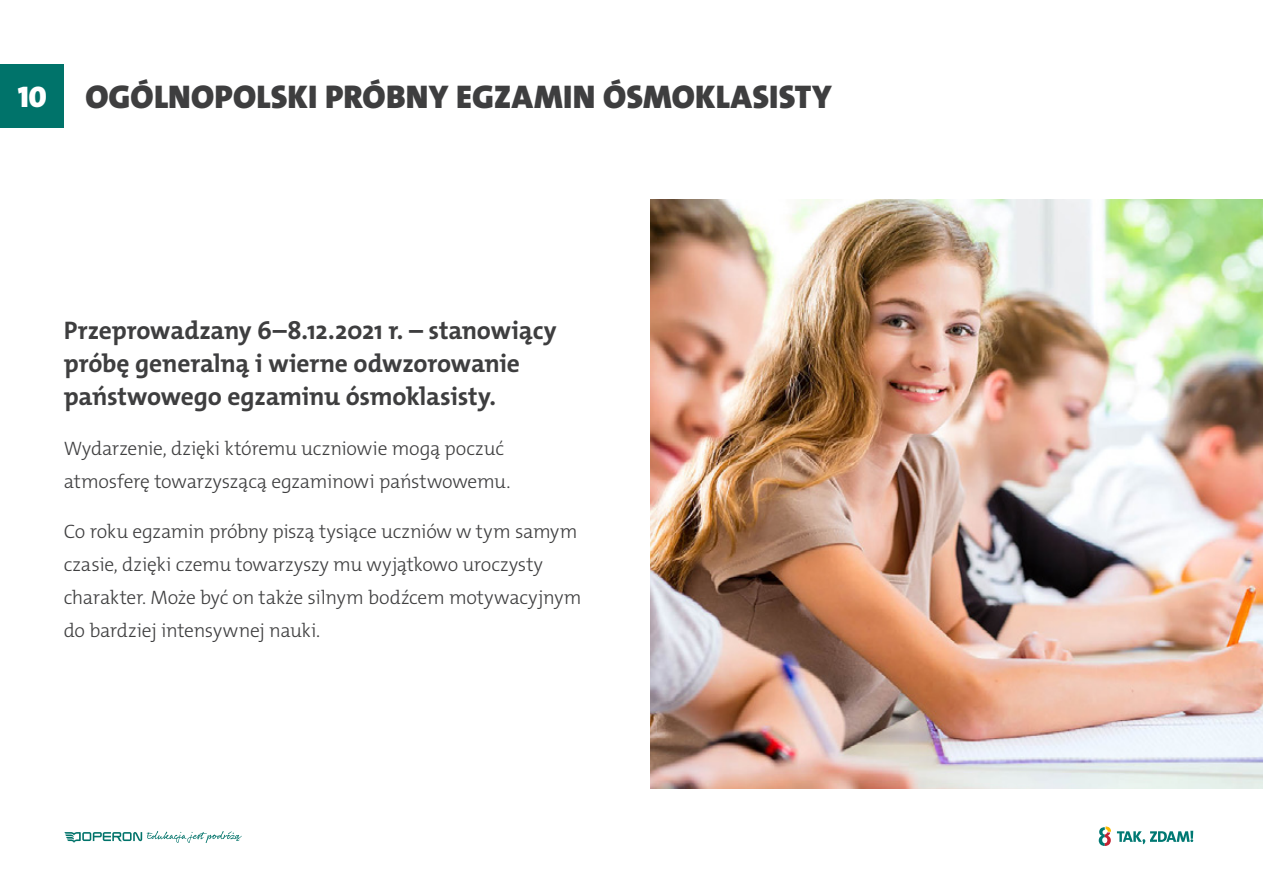
<style>
.page{position:relative;width:1263px;height:893px;background:#fff}
.page>*{position:absolute;margin:0;border:0;box-sizing:border-box;transform-origin:0 0}
.t1{font:900 33px "The Mix Os F";letter-spacing:.005em;color:#3e3e3f}
.t2{font:900 30px "The Mix Os F";color:#fff}
.t3{font:700 25.5px/33px "The Mix Os F";letter-spacing:-.01em;color:#3e3e3f}
.t4{font:300 19.5px/33px "The Mix Os F";letter-spacing:-.015em;color:#3e3e3f}
</style>
<div class="page">
<svg style="left:65px;top:831px;width:177px;height:12px"></svg>
<svg style="left:1117px;top:831px;width:76px;height:13px"></svg>
<svg style="left:1099px;top:826px;width:12px;height:20px"></svg>
<div style="left:0;top:64px;width:64px;height:64px;background:#00736a"></div>
<img style="left:651px;top:200px;width:612px;height:588px">
<p class="t2" style="left:18px;top:77px;width:30px">10</p>
<p class="t1" style="left:85px;top:76px;width:748px">OGÓLNOPOLSKI PRÓBNY EGZAMIN ÓSMOKLASISTY</p>
<p class="t3" style="left:64px;top:314px;width:494px">Przeprowadzany 6–8.12.2021 r. – stanowiący próbę generalną i wierne odwzorowanie państwowego egzaminu ósmoklasisty.</p>
<p class="t4" style="left:64px;top:432px;width:448px">Wydarzenie, dzięki któremu uczniowie mogą poczuć atmosferę towarzyszącą egzaminowi państwowemu.</p>
<p class="t4" style="left:64px;top:515px;width:519px">Co roku egzamin próbny piszą tysiące uczniów w tym samym czasie, dzięki czemu towarzyszy mu wyjątkowo uroczysty charakter. Może być on także silnym bodźcem motywacyjnym do bardziej intensywnej nauki.</p>
</div>
